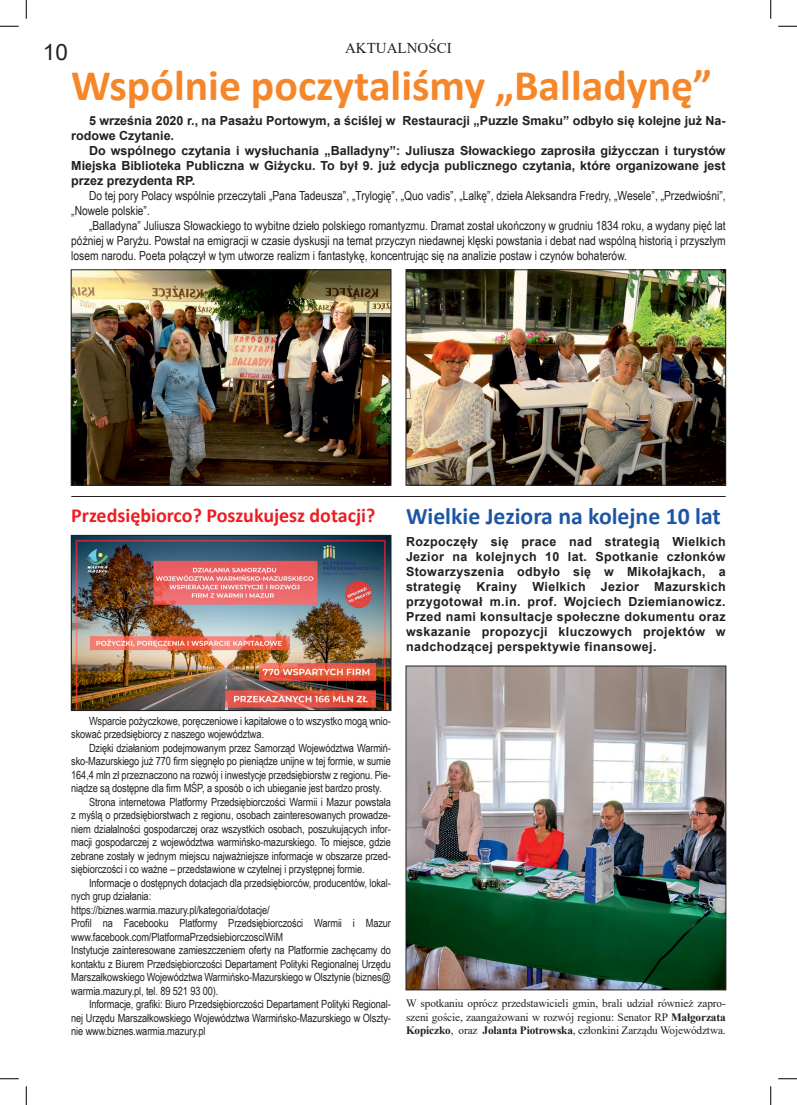
<style>
.page{position:relative;width:797px;height:1105px;background:#fff}
.page>*{position:absolute;margin:0;border:0;box-sizing:border-box;transform-origin:0 0}
.t1{font:700 43.75px "Calibri";color:#f5872a}
.t2{font:700 23.75px "Calibri";color:#1e56a6}
.t3{font:22.5px "Arial";color:#231f20}
.t4{font:700 20px "Calibri";color:#ee1d23}
.t5{font:15px "Times New Roman";color:#231f20}
.t6{font:700 12.5px/15px "Arial";color:#231f20;text-align:justify}
.t7{font:12.5px/15px "Arial Narrow";color:#231f20}
.t8{font:11.25px/13.5px "Arial Narrow";letter-spacing:-.01em;color:#231f20}
.t9{font:11.25px/13.5px "Times New Roman";letter-spacing:-.01em;color:#231f20;text-align:justify}
.s1{font-weight:700}
</style>
<div class="page">
<img style="left:73px;top:271px;width:316px;height:212px">
<div style="left:71px;top:269px;width:320px;height:216px;border:1px solid #231f20"></div>
<img style="left:407px;top:271px;width:317px;height:212px">
<div style="left:405px;top:269px;width:321px;height:216px;border:1px solid #231f20"></div>
<hr style="left:71px;top:496px;width:654px;height:1px;background:#231f20">
<img style="left:73px;top:537px;width:316px;height:172px">
<div style="left:71px;top:535px;width:320px;height:176px;border:1px solid #231f20"></div>
<img style="left:407px;top:668px;width:317px;height:320px">
<div style="left:405px;top:666px;width:321px;height:324px;border:1px solid #231f20"></div>
<svg style="left:0;top:25px;width:19px;height:2px"></svg>
<svg style="left:778px;top:25px;width:19px;height:2px"></svg>
<svg style="left:0;top:1078px;width:19px;height:1px"></svg>
<svg style="left:778px;top:1078px;width:19px;height:1px"></svg>
<svg style="left:25px;top:0;width:2px;height:19px"></svg>
<svg style="left:25px;top:1086px;width:2px;height:19px"></svg>
<svg style="left:770px;top:0;width:1px;height:19px"></svg>
<svg style="left:770px;top:1086px;width:1px;height:19px"></svg>
<h3 class="t3" style="left:43px;top:37px;width:27px">10</h3>
<h3 class="t5" style="left:345px;top:38px;width:108px">AKTUALNOŚCI</h3>
<h1 class="t1" style="left:71px;top:54px;width:642px">Wspólnie poczytaliśmy „Balladynę”</h1>
<p class="t6" style="left:71px;top:114px;width:656px;text-indent:18px">5 września 2020 r., na Pasażu Portowym, a ściślej w Restauracji „Puzzle Smaku” odbyło się kolejne już Na&shy;rodowe Czytanie.</p>
<p class="t6" style="left:71px;top:144px;width:656px;text-indent:18px">Do wspólnego czytania i wysłuchania „Balladyny”: Juliusza Słowackiego zaprosiła giżycczan i turystów Miejska Biblioteka Publiczna w Giżycku. To był 9. już edycja publicznego czytania, które organizowane jest przez prezydenta RP.</p>
<p class="t7" style="left:71px;top:188px;width:656px;text-indent:18px">Do tej pory Polacy wspólnie przeczytali „Pana Tadeusza”, „Trylogię”, „Quo vadis”, „Lalkę”, dzieła Aleksandra Fredry, „Wesele”, „Przedwiośni”, „Nowele polskie”.</p>
<p class="t7" style="left:71px;top:218px;width:656px;text-align:justify;text-indent:18px">„Balladyna” Juliusza Słowackiego to wybitne dzieło polskiego romantyzmu. Dramat został ukończony w grudniu 1834 roku, a wydany pięć lat później w Paryżu. Powstał na emigracji w czasie dyskusji na temat przyczyn niedawnej klęski powstania i debat nad wspólną historią i przyszłym losem narodu. Poeta połączył w tym utworze realizm i fantastykę, koncentrując się na analizie postaw i czynów bohaterów.</p>
<h3 class="t4" style="left:71px;top:501px;width:305px">Przedsiębiorco? Poszukujesz dotacji?</h3>
<h2 class="t2" style="left:406px;top:500px;width:316px">Wielkie Jeziora na kolejne 10 lat</h2>
<p class="t6" style="left:406px;top:534px;width:321px">Rozpoczęły się prace nad strategią Wielkich Jezior na kolejnych 10 lat. Spotkanie członków Stowarzyszenia odbyło się w Mikołajkach, a strategię Krainy Wielkich Jezior Mazurskich przygotował m.in. prof. Wojciech Dziemianowicz.<br>Przed nami konsultacje społeczne dokumentu oraz wskazanie propozycji kluczowych projektów w nadchodzącej perspektywie finansowej.</p>
<p class="t8" style="left:71px;top:714px;width:321px;text-indent:18px">Wsparcie pożyczkowe, poręczeniowe i kapitałowe o to wszystko mogą wnio&shy;skować przedsiębiorcy z naszego województwa.</p>
<p class="t8" style="left:89px;top:741px;width:303px">Dzięki działaniom podejmowanym przez Samorząd Województwa Warmiń-</p>
<p class="t8" style="left:71px;top:754px;width:321px">sko-Mazurskiego już 770 firm sięgnęło po pieniądze unijne w tej formie, w sumie</p>
<p class="t8" style="left:71px;top:768px;width:321px">164,4 mln zł przeznaczono na rozwój i inwestycje przedsiębiorstw z regionu. Pie-</p>
<p class="t8" style="left:71px;top:781px;width:312px">niądze są dostępne dla firm MŚP, a sposób o ich ubieganie jest bardzo prosty.</p>
<p class="t8" style="left:89px;top:795px;width:303px">Strona internetowa Platformy Przedsiębiorczości Warmii i Mazur powstała</p>
<p class="t8" style="left:71px;top:808px;width:321px">z myślą o przedsiębiorstwach z regionu, osobach zainteresowanych prowadze-</p>
<p class="t8" style="left:71px;top:822px;width:321px">niem działalności gospodarczej oraz wszystkich osobach, poszukujących infor-</p>
<p class="t8" style="left:71px;top:835px;width:321px">macji gospodarczej z województwa warmińsko-mazurskiego. To miejsce, gdzie</p>
<p class="t8" style="left:71px;top:849px;width:321px">zebrane zostały w jednym miejscu najważniejsze informacje w obszarze przed-</p>
<p class="t8" style="left:71px;top:862px;width:295px">siębiorczości i co ważne – przedstawione w czytelnej i przystępnej formie.</p>
<p class="t8" style="left:89px;top:876px;width:303px">Informacje o dostępnych dotacjach dla przedsiębiorców, producentów, lokal-</p>
<p class="t8" style="left:71px;top:889px;width:81px">nych grup działania:</p>
<p class="t8" style="left:71px;top:903px;width:200px">https://biznes.warmia.mazury.pl/kategoria/dotacje/</p>
<p class="t8" style="left:71px;top:916px;width:321px">Profil na Facebooku Platformy Przedsiębiorczości Warmii i Mazur</p>
<p class="t8" style="left:71px;top:930px;width:213px">www.facebook.com/PlatformaPrzedsiebiorczosciWiM</p>
<p class="t8" style="left:71px;top:943px;width:321px">Instytucje zainteresowane zamieszczeniem oferty na Platformie zachęcamy do</p>
<p class="t8" style="left:71px;top:957px;width:321px">kontaktu z Biurem Przedsiębiorczości Departament Polityki Regionalnej Urzędu</p>
<p class="t8" style="left:71px;top:970px;width:321px">Marszałkowskiego Województwa Warmińsko-Mazurskiego w Olsztynie (biznes@</p>
<p class="t8" style="left:71px;top:984px;width:149px">warmia.mazury.pl, tel. 89 521 93 00).</p>
<p class="t8" style="left:89px;top:997px;width:303px">Informacje, grafiki: Biuro Przedsiębiorczości Departament Polityki Regional-</p>
<p class="t8" style="left:71px;top:1011px;width:321px">nej Urzędu Marszałkowskiego Województwa Warmińsko-Mazurskiego w Olszty-</p>
<p class="t8" style="left:71px;top:1024px;width:136px">nie www.biznes.warmia.mazury.pl</p>
<p class="t9" style="left:406px;top:996px;width:321px">W spotkaniu oprócz przedstawicieli gmin, brali udział również zapro&shy;szeni goście, zaangażowani w rozwój regionu: Senator RP <span class="s1">Małgorzata Kopiczko</span>, oraz <span class="s1">Jolanta Piotrowska</span>, członkini Zarządu Województwa.</p>
</div>
